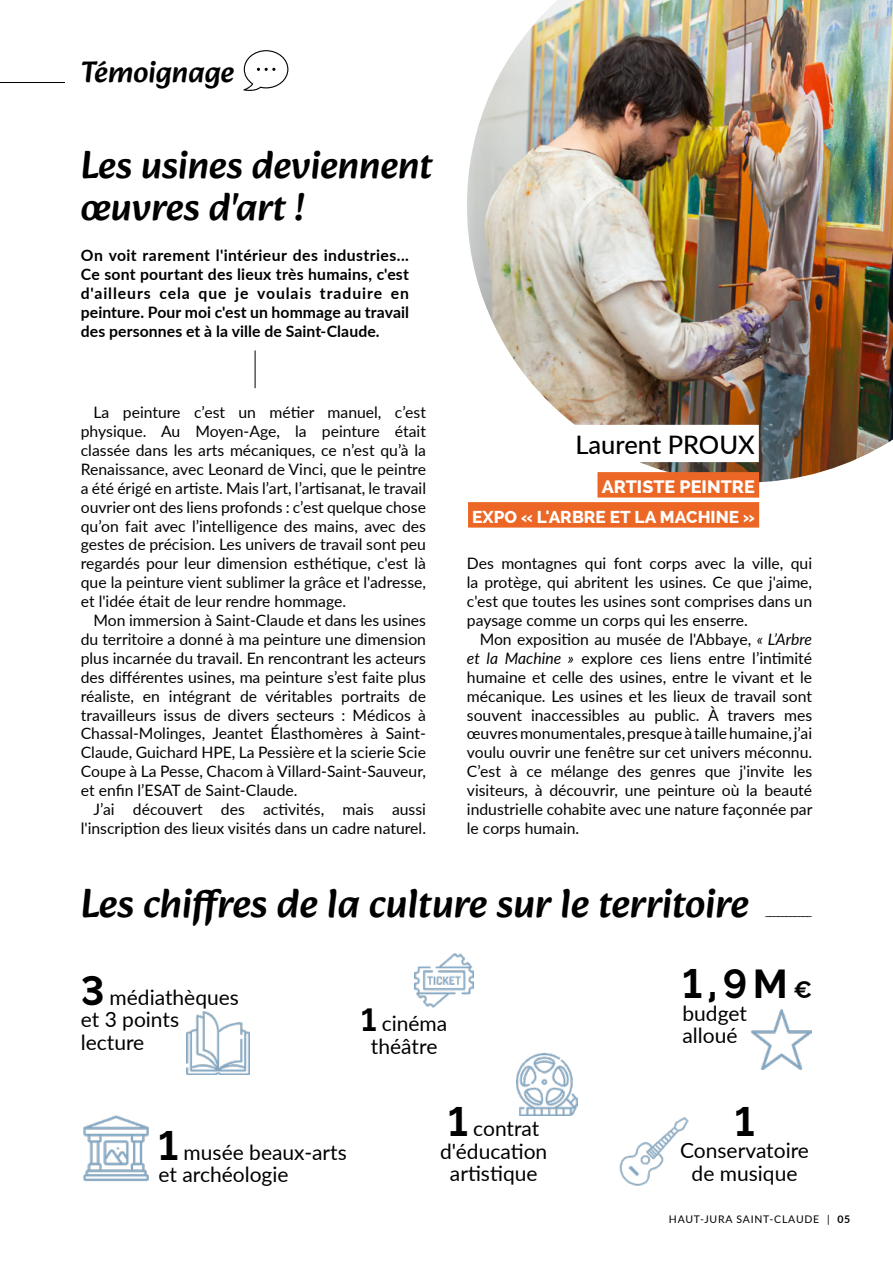
<style>
.page{position:relative;width:893px;height:1263px;background:#fff}
.page>*{position:absolute;margin:0;border:0;box-sizing:border-box;transform-origin:0 0}
.t1{font:500 40.5px "Alkatra";color:#000}
.t2{font:700 40.5px "Raleway";color:#000}
.t3{font:500 39px/42px "Alkatra";color:#000}
.t4{font:500 30px "Alkatra";color:#000}
.t5{font:500 25.5px "Lato";color:#000}
.t6{font:21px/22.5px "Lato";color:#000}
.t7{font:800 18px "Raleway";color:#fff}
.t8{font:800 17.25px "Raleway";color:#fff}
.t9{font:15.75px/18.9px "Lato";color:#020203;text-align:justify}
.t10{font:700 15.75px/18.9px "Lato";letter-spacing:.005em;color:#000;text-align:justify}
.t11{font:10.5px "Lato";letter-spacing:.075em;color:#000}
.t12{font:500 10.5px "Alkatra";color:#000}
.s1{font-style:italic}
.s2{font-family:"Raleway";font-weight:700;font-size:40.5px}
.s3{font-family:"Raleway";font-weight:700;font-size:31.5px}
.s4{font-size:24px}
.s5{font-weight:700}
</style>
<div class="page">
<hr style="left:0;top:82px;width:64px;height:1px;background:#000">
<svg style="left:243px;top:50px;width:45px;height:41px"></svg>
<img style="left:467px;top:0;width:426px;height:483px">
<div style="left:597px;top:472px;width:162px;height:26px;background:#ec6725"></div>
<div style="left:468px;top:502px;width:291px;height:26px;background:#ec6725"></div>
<div style="left:568px;top:425px;width:191px;height:37px;background:#fff"></div>
<hr style="left:255px;top:350px;width:1px;height:38px;background:#000">
<img style="left:83px;top:1115px;width:66px;height:67px">
<img style="left:414px;top:953px;width:59px;height:55px">
<img style="left:619px;top:1117px;width:70px;height:69px">
<img style="left:516px;top:1053px;width:62px;height:62px">
<img style="left:186px;top:1011px;width:63px;height:64px">
<img style="left:752px;top:1010px;width:59px;height:60px">
<h3 class="t4" style="left:81px;top:54px;width:155px">Témoignage</h3>
<h2 class="t3" style="left:81px;top:144px;width:354px">Les usines deviennent œuvres d'art !</h2>
<p class="t10" style="left:81px;top:245px;width:330px">On voit rarement l'intérieur des industries...<br>Ce sont pourtant des lieux très humains, c'est d'ailleurs cela que je voulais traduire en peinture. Pour moi c'est un hommage au travail des personnes et à la ville de Saint-Claude.</p>
<p class="t9" style="left:81px;top:402px;width:347px;text-indent:13px">La peinture c’est un métier manuel, c’est physique. Au Moyen-Age, la peinture était classée dans les arts mécaniques, ce n’est qu’à la Renaissance, avec Leonard de Vinci, que le peintre a été érigé en artiste. Mais l’art, l’artisanat, le travail ouvrier ont des liens profonds : c’est quelque chose qu’on fait avec l’intelligence des mains, avec des gestes de précision. Les univers de travail sont peu regardés pour leur dimension esthétique, c'est là que la peinture vient sublimer la grâce et l'adresse, et l'idée était de leur rendre hommage.</p>
<p class="t9" style="left:81px;top:610px;width:347px;text-indent:13px">Mon immersion à Saint-Claude et dans les usines du territoire a donné à ma peinture une dimension plus incarnée du travail. En rencontrant les acteurs des différentes usines, ma peinture s’est faite plus réaliste, en intégrant de véritables portraits de travailleurs issus de divers secteurs : Médicos à Chassal-Molinges, Jeantet Élasthomères à Saint-Claude, Guichard HPE, La Pessière et la scierie Scie Coupe à La Pesse, Chacom à Villard-Saint-Sauveur, et enfin l’ESAT de Saint-Claude.</p>
<p class="t9" style="left:81px;top:799px;width:347px;text-align:right">J’ai découvert des activités, mais aussi l'inscription des lieux visités dans un cadre naturel.</p>
<h3 class="t5" style="left:575px;top:427px;width:181px">Laurent PROUX</h3>
<p class="t7" style="left:602px;top:476px;width:155px">ARTISTE PEINTRE</p>
<p class="t8" style="left:472px;top:507px;width:284px">EXPO « L'ARBRE ET LA MACHINE »</p>
<p class="t9" style="left:467px;top:553px;width:347px">Des montagnes qui font corps avec la ville, qui la protège, qui abritent les usines. Ce que j'aime, c'est que toutes les usines sont comprises dans un paysage comme un corps qui les enserre.</p>
<p class="t9" style="left:467px;top:629px;width:347px;text-indent:13px">Mon exposition au musée de l'Abbaye, <span class="s1">« L’Arbre et la Machine »</span> explore ces liens entre l’intimité humaine et celle des usines, entre le vivant et le mécanique. Les usines et les lieux de travail sont souvent inaccessibles au public. À travers mes œuvres monumentales, presque à taille humaine, j’ai voulu ouvrir une fenêtre sur cet univers méconnu.<br>C’est à ce mélange des genres que j'invite les visiteurs, à découvrir, une peinture où la beauté industrielle cohabite avec une nature façonnée par le corps humain.</p>
<h1 class="t1" style="left:81px;top:879px;width:670px">Les chiffres de la culture sur le territoire</h1>
<p class="t12" style="left:765px;top:907px;width:49px">___________</p>
<h3 class="t6" style="left:81px;top:985px;width:160px"><span class="s2">3</span> médiathèques et 3 points lecture</h3>
<h3 class="t6" style="left:361px;top:1011px;width:88px;text-align:center"><span class="s3">1</span> cinéma théâtre</h3>
<h3 class="t6" style="left:158px;top:1140px;width:190px"><span class="s2">1</span> musée beaux-arts et archéologie</h3>
<h3 class="t6" style="left:440px;top:1116px;width:109px;text-align:center"><span class="s2">1</span> contrat d'éducation artistique</h3>
<h1 class="t2" style="left:682px;top:961px;width:131px">1,9M<span class="s4">€</span></h1>
<h3 class="t6" style="left:682px;top:1001px;width:66px">budget alloué</h3>
<h1 class="t2" style="left:735px;top:1098px;width:21px">1</h1>
<h3 class="t6" style="left:680px;top:1138px;width:130px;text-align:center">Conservatoire de musique</h3>
<p class="t11" style="left:669px;top:1211px;width:183px">HAUT-JURA SAINT-CLAUDE | <span class="s5">05</span></p>
</div>
